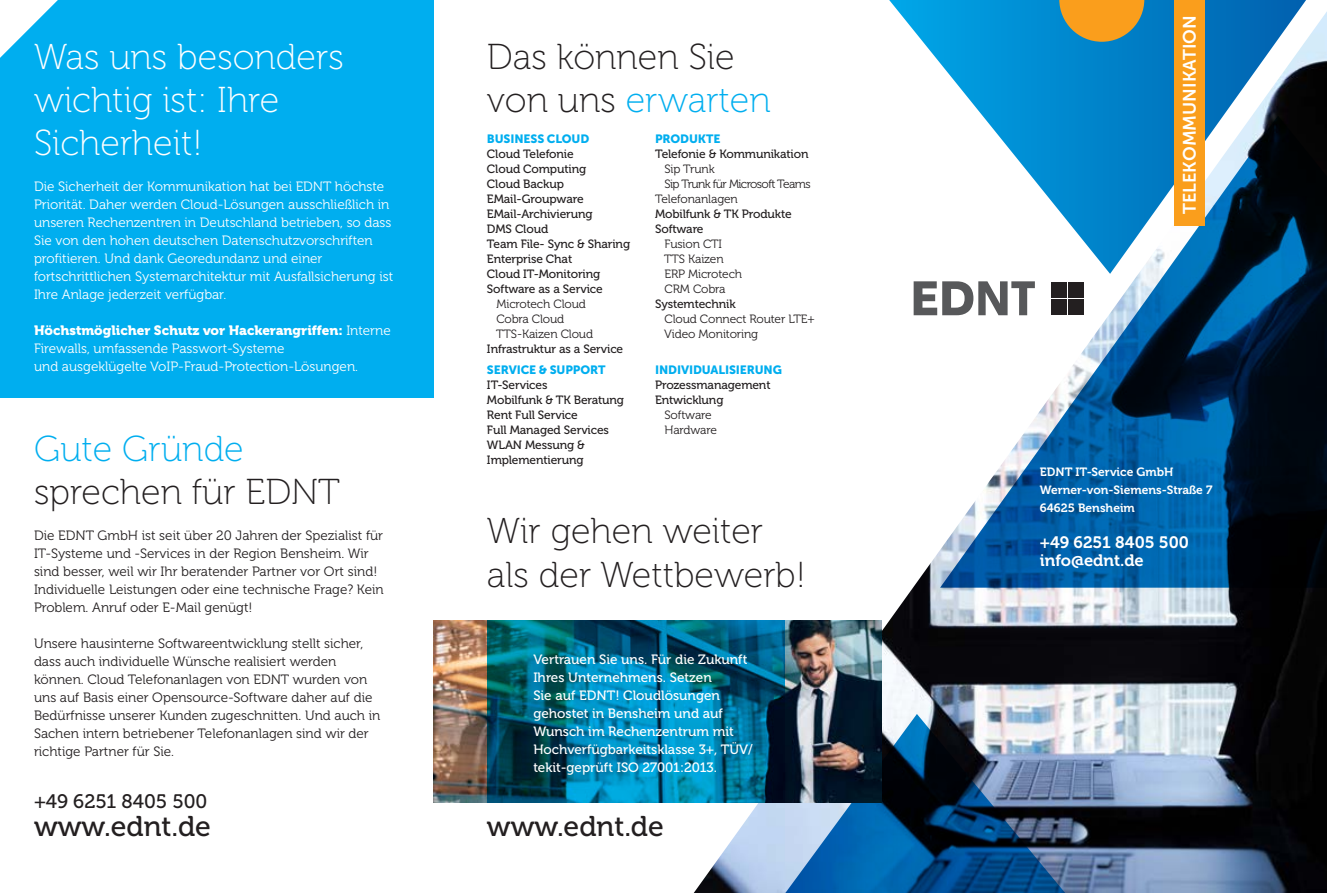
<style>
.page{position:relative;width:1327px;height:893px;background:#fff}
.page>*{position:absolute;margin:0;border:0;box-sizing:border-box;transform-origin:0 0}
.t1{font:36px/43.2px "Museo 100";color:#231f20}
.t2{font:36px/43.2px "Museo 100";color:#fff}
.t3{font:36px "Museo 100";color:#00aeef}
.t4{font:28.5px "Museo 500";color:#231f20}
.t5{font:19.5px "Museo 500";color:#231f20}
.t6{font:18px "Museo Sans 700";color:#fff}
.t7{font:16.5px "Museo 700";color:#fff}
.t8{font:13.5px/18px "Museo 300";color:#231f20}
.t9{font:13.5px/18px "Museo 300";color:#fff}
.t10{font:13.5px/18px "Museo 500";color:#fff}
.t11{font:12px "Museo 500";letter-spacing:-.01em;color:#231f20}
.t12{font:12px "Museo 300";letter-spacing:-.01em;color:#231f20}
.t13{font:12px "Museo 700";color:#fff}
.t14{font:12px "Museo Sans 900";letter-spacing:-.01em;color:#00aeef}
.t15{font:12px/15px "Museo 300";letter-spacing:-.05em;color:#231f20}
.s1{font-family:"Museo 900"}
.s2{color:#00aeef}
.s3{color:#231f20}
</style>
<div class="page">
<img style="left:694px;top:281px;width:633px;height:612px">
<svg style="left:889px;top:0;width:438px;height:116px"></svg>
<svg style="left:757px;top:714px;width:339px;height:179px;background:#456c92"></svg>
<svg style="left:940px;top:116px;width:387px;height:472px"></svg>
<div style="left:0;top:0;width:433px;height:397px;background:#00aeef"></div>
<svg style="left:0;top:0;width:58px;height:58px"></svg>
<img style="left:433px;top:621px;width:448px;height:182px">
<svg style="left:487px;top:621px;width:297px;height:182px;background:#00698b"></svg>
<svg style="left:1059px;top:0;width:85px;height:42px;background:#c29742"></svg>
<div style="left:1174px;top:0;width:30px;height:225px;background:#fa9e1c"></div>
<p class="t2" style="left:34px;top:36px;width:311px">Was uns besonders wichtig ist: Ihre<br>Sicherheit!</p>
<p class="t9" style="left:34px;top:178px;width:361px">Die Sicherheit der Kommunikation hat bei EDNT höchste Priorität. Daher werden Cloud-Lösungen ausschließlich in unseren Rechenzentren in Deutschland betrieben, so dass Sie von den hohen deutschen Datenschutzvorschriften profitieren. Und dank Georedundanz und einer fortschrittlichen Systemarchitektur mit Ausfallsicherung ist Ihre Anlage jederzeit verfügbar.</p>
<p class="t9" style="left:34px;top:322px;width:358px"><span class="s1">Höchstmöglicher Schutz vor Hackerangriffen:</span> Interne<br>Firewalls, umfassende Passwort-Systeme</p>
<p class="t9" style="left:34px;top:358px;width:325px">und ausgeklügelte VoIP-Fraud-Protection-Lösungen.</p>
<p class="t1" style="left:34px;top:428px;width:307px"><span class="s2">Gute Gründe </span>sprechen für EDNT</p>
<p class="t8" style="left:34px;top:527px;width:351px">Die EDNT GmbH ist seit über 20 Jahren der Spezialist für IT-Systeme und -Services in der Region Bensheim. Wir sind besser, weil wir Ihr beratender Partner vor Ort sind!<br>Individuelle Leistungen oder eine technische Frage? Kein Problem. Anruf oder E-Mail genügt!</p>
<p class="t8" style="left:34px;top:635px;width:348px">Unsere hausinterne Softwareentwicklung stellt sicher, dass auch individuelle Wünsche realisiert werden können. Cloud Telefonanlagen von EDNT wurden von uns auf Basis einer Opensource-Software daher auf die Bedürfnisse unserer Kunden zugeschnitten. Und auch in Sachen intern betriebener Telefonanlagen sind wir der richtige Partner für Sie.</p>
<p class="t1" style="left:487px;top:36px;width:249px">Das können Sie</p>
<p class="t3" style="left:487px;top:80px;width:285px"><span class="s3">von uns</span> erwarten</p>
<p class="t14" style="left:487px;top:132px;width:104px">BUSINESS CLOUD</p>
<p class="t11" style="left:487px;top:147px;width:88px">Cloud Telefonie</p>
<p class="t11" style="left:487px;top:162px;width:101px">Cloud Computing</p>
<p class="t11" style="left:487px;top:177px;width:78px">Cloud Backup</p>
<p class="t11" style="left:487px;top:192px;width:98px">EMail-Groupware</p>
<p class="t11" style="left:487px;top:207px;width:107px">EMail-Archivierung</p>
<p class="t11" style="left:487px;top:222px;width:63px">DMS Cloud</p>
<p class="t11" style="left:487px;top:237px;width:145px">Team File- Sync &amp; Sharing</p>
<p class="t11" style="left:487px;top:252px;width:87px">Enterprise Chat</p>
<p class="t11" style="left:487px;top:267px;width:115px">Cloud IT-Monitoring</p>
<p class="t11" style="left:487px;top:282px;width:117px">Software as a Service</p>
<p class="t12" style="left:496px;top:297px;width:91px">Microtech Cloud</p>
<p class="t12" style="left:496px;top:312px;width:69px">Cobra Cloud</p>
<p class="t12" style="left:496px;top:327px;width:98px">TTS-Kaizen Cloud</p>
<p class="t11" style="left:487px;top:342px;width:138px">Infrastruktur as a Service</p>
<p class="t14" style="left:487px;top:363px;width:120px">SERVICE &amp; SUPPORT</p>
<p class="t11" style="left:487px;top:378px;width:62px">IT-Services</p>
<p class="t11" style="left:487px;top:393px;width:139px">Mobilfunk &amp; TK Beratung</p>
<p class="t11" style="left:487px;top:408px;width:92px">Rent Full Service</p>
<p class="t11" style="left:487px;top:423px;width:124px">Full Managed Services</p>
<p class="t11" style="left:487px;top:438px;width:99px">WLAN Messung &amp;</p>
<p class="t11" style="left:487px;top:453px;width:98px">Implementierung</p>
<p class="t14" style="left:655px;top:132px;width:67px">PRODUKTE</p>
<p class="t11" style="left:655px;top:147px;width:155px">Telefonie &amp; Kommunikation</p>
<p class="t12" style="left:664px;top:162px;width:52px">Sip Trunk</p>
<p class="t15" style="left:655px;top:177px;width:157px;text-indent:9px">Sip Trunk für Microsoft Teams<br>Telefonanlagen</p>
<p class="t11" style="left:655px;top:207px;width:138px">Mobilfunk &amp; TK Produkte</p>
<p class="t11" style="left:655px;top:222px;width:50px">Software</p>
<p class="t12" style="left:664px;top:237px;width:59px">Fusion CTI</p>
<p class="t12" style="left:664px;top:252px;width:61px">TTS Kaizen</p>
<p class="t12" style="left:664px;top:267px;width:79px">ERP Microtech</p>
<p class="t12" style="left:664px;top:282px;width:62px">CRM Cobra</p>
<p class="t11" style="left:655px;top:297px;width:82px">Systemtechnik</p>
<p class="t12" style="left:664px;top:312px;width:152px">Cloud Connect Router LTE+</p>
<p class="t12" style="left:664px;top:327px;width:95px">Video Monitoring</p>
<p class="t14" style="left:655px;top:363px;width:128px">INDIVIDUALISIERUNG</p>
<p class="t11" style="left:655px;top:378px;width:117px">Prozessmanagement</p>
<p class="t11" style="left:655px;top:393px;width:70px">Entwicklung</p>
<p class="t12" style="left:664px;top:408px;width:49px">Software</p>
<p class="t12" style="left:664px;top:423px;width:54px">Hardware</p>
<p class="t1" style="left:487px;top:510px;width:278px">Wir gehen weiter</p>
<p class="t1" style="left:487px;top:554px;width:320px">als der Wettbewerb!</p>
<p class="t10" style="left:533px;top:650px;width:221px">Vertrauen Sie uns. Für die Zukunft<br>Ihres Unternehmens. Setzen<br>Sie auf EDNT! Cloudlösungen gehostet in Bensheim und auf<br>Wunsch im Rechenzentrum mit<br>Hochverfügbarkeitsklasse 3+, TÜV/ tekit-geprüft ISO 27001:2013.</p>
<p class="t5" style="left:34px;top:790px;width:175px">+49 6251 8405 500</p>
<p class="t4" style="left:34px;top:811px;width:178px">www.ednt.de</p>
<p class="t4" style="left:487px;top:811px;width:178px">www.ednt.de</p>
<p class="t6" style="left:1179px;top:214px;width:200px;rotate:-90deg">TELEKOMMUNIKATION</p>
<p class="t13" style="left:1040px;top:466px;width:135px">EDNT IT-Service GmbH</p>
<p class="t13" style="left:1040px;top:484px;width:174px">Werner-von-Siemens-Straße 7</p>
<p class="t13" style="left:1040px;top:502px;width:96px">64625 Bensheim</p>
<p class="t7" style="left:1040px;top:533px;width:150px">+49 6251 8405 500</p>
<p class="t7" style="left:1040px;top:551px;width:105px">info@ednt.de</p>
</div>
